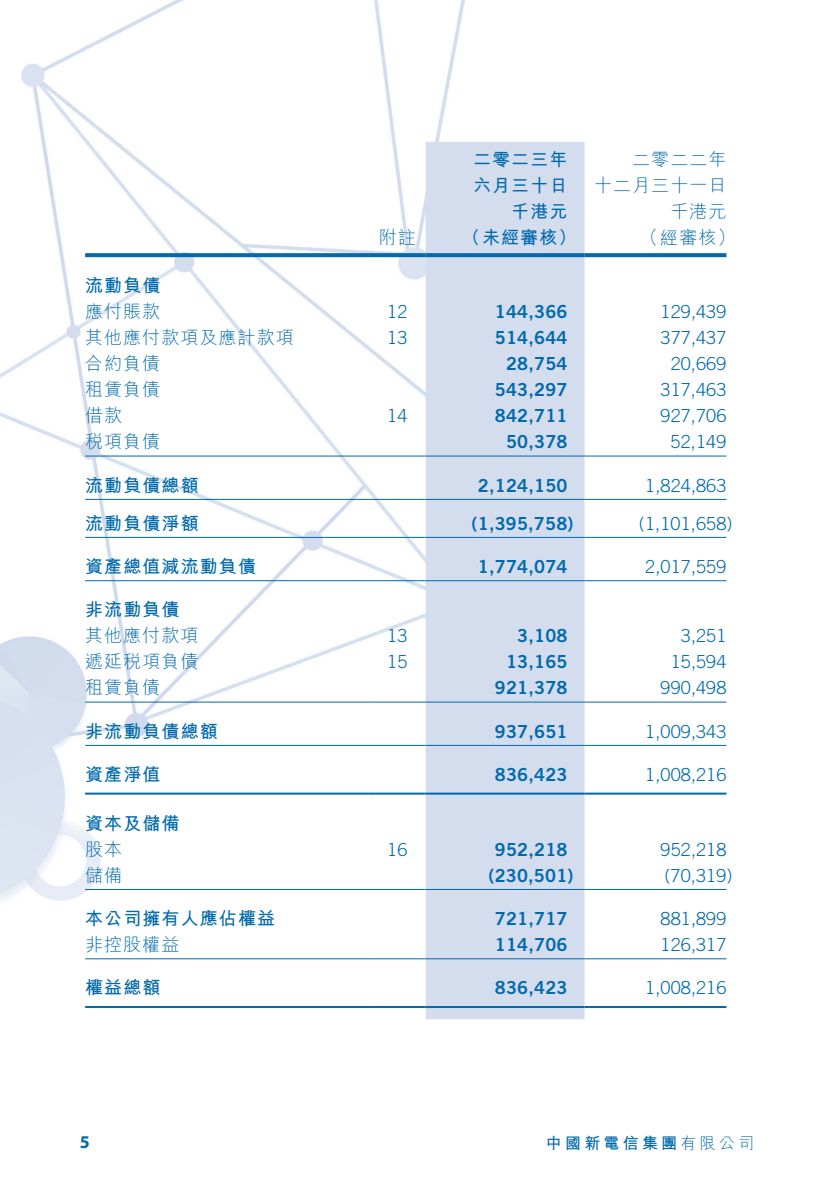
<style>
.page{position:relative;width:840px;height:1191px;background:#fff}
.page>*{position:absolute;margin:0;border:0;box-sizing:border-box;transform-origin:0 0}
.t1{font:300 18px "Trade Gothic LT Std";letter-spacing:.01em;color:#0169ac}
.t2{font:18px "Trade Gothic LT Std Bd 2";letter-spacing:.01em;color:#0169ac}
.t3{font:700 18px/26px "M Hei HK";letter-spacing:.06em;color:#0169ac}
.t4{font:300 18px/26px "M Hei HK";letter-spacing:.06em;color:#0169ac;text-align:right}
.t5{font:700 18px "Myriad Pro";color:#0169ac}
.t6{font:700 16px "M Hei HK";letter-spacing:.2em;color:#0169ac}
.s1{font-weight:300}
</style>
<div class="page">
<img style="left:0;top:0;width:727px;height:1020px">
<div style="left:425px;top:142px;width:159px;height:877px;background:#d4ddee"></div>
<svg style="left:85px;top:253px;width:284px;height:4px"></svg>
<svg style="left:369px;top:253px;width:56px;height:4px"></svg>
<svg style="left:425px;top:253px;width:159px;height:4px"></svg>
<svg style="left:584px;top:253px;width:142px;height:4px"></svg>
<hr style="left:85px;top:455px;width:284px;height:1px;background:#0169ac">
<hr style="left:369px;top:455px;width:56px;height:1px;background:#0169ac">
<hr style="left:425px;top:455px;width:159px;height:1px;background:#0169ac">
<hr style="left:584px;top:455px;width:142px;height:1px;background:#0169ac">
<hr style="left:85px;top:499px;width:284px;height:1px;background:#0169ac">
<hr style="left:369px;top:499px;width:56px;height:1px;background:#0169ac">
<hr style="left:425px;top:499px;width:159px;height:1px;background:#0169ac">
<hr style="left:584px;top:499px;width:142px;height:1px;background:#0169ac">
<hr style="left:85px;top:537px;width:284px;height:1px;background:#0169ac">
<hr style="left:369px;top:537px;width:56px;height:1px;background:#0169ac">
<hr style="left:425px;top:537px;width:159px;height:1px;background:#0169ac">
<hr style="left:584px;top:537px;width:142px;height:1px;background:#0169ac">
<hr style="left:85px;top:580px;width:284px;height:1px;background:#0169ac">
<hr style="left:369px;top:580px;width:56px;height:1px;background:#0169ac">
<hr style="left:425px;top:580px;width:159px;height:1px;background:#0169ac">
<hr style="left:584px;top:580px;width:142px;height:1px;background:#0169ac">
<hr style="left:85px;top:701px;width:284px;height:1px;background:#0169ac">
<hr style="left:369px;top:701px;width:56px;height:1px;background:#0169ac">
<hr style="left:425px;top:701px;width:159px;height:1px;background:#0169ac">
<hr style="left:584px;top:701px;width:142px;height:1px;background:#0169ac">
<hr style="left:85px;top:745px;width:284px;height:1px;background:#0169ac">
<hr style="left:369px;top:745px;width:56px;height:1px;background:#0169ac">
<hr style="left:425px;top:745px;width:159px;height:1px;background:#0169ac">
<hr style="left:584px;top:745px;width:142px;height:1px;background:#0169ac">
<hr style="left:85px;top:792px;width:284px;height:2px;background:#0169ac">
<hr style="left:369px;top:792px;width:56px;height:2px;background:#0169ac">
<hr style="left:425px;top:792px;width:159px;height:2px;background:#0169ac">
<hr style="left:584px;top:792px;width:142px;height:2px;background:#0169ac">
<hr style="left:85px;top:889px;width:284px;height:1px;background:#0169ac">
<hr style="left:369px;top:889px;width:56px;height:1px;background:#0169ac">
<hr style="left:425px;top:889px;width:159px;height:1px;background:#0169ac">
<hr style="left:584px;top:889px;width:142px;height:1px;background:#0169ac">
<hr style="left:85px;top:958px;width:284px;height:1px;background:#0169ac">
<hr style="left:369px;top:958px;width:56px;height:1px;background:#0169ac">
<hr style="left:425px;top:958px;width:159px;height:1px;background:#0169ac">
<hr style="left:584px;top:958px;width:142px;height:1px;background:#0169ac">
<hr style="left:85px;top:1006px;width:284px;height:2px;background:#0169ac">
<hr style="left:369px;top:1006px;width:56px;height:2px;background:#0169ac">
<hr style="left:425px;top:1006px;width:159px;height:2px;background:#0169ac">
<hr style="left:584px;top:1006px;width:142px;height:2px;background:#0169ac">
<p class="t3" style="left:473px;top:144px;width:96px">二零二三年六月三十日</p>
<p class="t4" style="left:593px;top:146px;width:134px">二零二二年<br>十二月三十一日千港元</p>
<p class="t3" style="left:511px;top:196px;width:58px">千港元</p>
<p class="t4" style="left:378px;top:224px;width:39px">附註</p>
<p class="t3" style="left:462px;top:222px;width:116px">（未經審核）</p>
<p class="t4" style="left:640px;top:224px;width:97px">（經審核(</p>
<p class="t3" style="left:85px;top:271px;width:77px">流動負債</p>
<p class="t4" style="left:85px;top:298px;width:77px">應付賬款</p>
<p class="t1" style="left:387px;top:301px;width:22px">12</p>
<p class="t2" style="left:494px;top:301px;width:74px">144,366</p>
<p class="t1" style="left:660px;top:301px;width:67px">129,439</p>
<p class="t4" style="left:85px;top:324px;width:210px">其他應付款項及應計款項</p>
<p class="t1" style="left:387px;top:327px;width:22px">13</p>
<p class="t2" style="left:494px;top:327px;width:74px">514,644</p>
<p class="t1" style="left:660px;top:327px;width:67px">377,437</p>
<p class="t4" style="left:85px;top:350px;width:77px">合約負債</p>
<p class="t2" style="left:506px;top:353px;width:63px">28,754</p>
<p class="t1" style="left:670px;top:353px;width:57px">20,669</p>
<p class="t4" style="left:85px;top:376px;width:77px">租賃負債</p>
<p class="t2" style="left:494px;top:379px;width:74px">543,297</p>
<p class="t1" style="left:660px;top:379px;width:67px">317,463</p>
<p class="t4" style="left:85px;top:402px;width:39px">借款</p>
<p class="t1" style="left:387px;top:405px;width:22px">14</p>
<p class="t2" style="left:494px;top:404px;width:74px">842,711</p>
<p class="t1" style="left:660px;top:405px;width:67px">927,706</p>
<p class="t4" style="left:85px;top:428px;width:77px">稅項負債</p>
<p class="t2" style="left:505px;top:430px;width:63px">50,378</p>
<p class="t1" style="left:670px;top:431px;width:57px">52,149</p>
<p class="t3" style="left:85px;top:470px;width:115px">流動負債總額</p>
<p class="t2" style="left:477px;top:474px;width:91px">2,124,150</p>
<p class="t1" style="left:644px;top:474px;width:83px">1,824,863</p>
<p class="t3" style="left:85px;top:508px;width:115px">流動負債淨額</p>
<p class="t2" style="left:471px;top:512px;width:103px">)1,395,758(</p>
<p class="t1" style="left:638px;top:512px;width:95px">)1,101,658(</p>
<p class="t3" style="left:85px;top:552px;width:172px">資產總值減流動負債</p>
<p class="t3" style="left:85px;top:595px;width:96px">非流動負債</p>
<p class="t2" style="left:477px;top:555px;width:91px">1,774,074</p>
<p class="t1" style="left:644px;top:556px;width:83px">2,017,559</p>
<p class="t4" style="left:85px;top:622px;width:115px">其他應付款項</p>
<p class="t1" style="left:387px;top:625px;width:22px">13</p>
<p class="t2" style="left:517px;top:624px;width:52px">3,108</p>
<p class="t1" style="left:680px;top:625px;width:47px">3,251</p>
<p class="t4" style="left:85px;top:648px;width:115px">遞延稅項負債</p>
<p class="t1" style="left:387px;top:651px;width:22px">15</p>
<p class="t2" style="left:506px;top:650px;width:63px">13,165</p>
<p class="t1" style="left:670px;top:651px;width:57px">15,594</p>
<p class="t4" style="left:85px;top:674px;width:77px">租賃負債</p>
<p class="t2" style="left:494px;top:676px;width:74px">921,378</p>
<p class="t1" style="left:660px;top:677px;width:67px">990,498</p>
<p class="t3" style="left:85px;top:716px;width:134px">非流動負債總額</p>
<p class="t2" style="left:494px;top:720px;width:74px">937,651</p>
<p class="t1" style="left:644px;top:720px;width:83px">1,009,343</p>
<p class="t3" style="left:85px;top:760px;width:77px">資產淨值</p>
<p class="t3" style="left:85px;top:808px;width:96px">資本及儲備</p>
<p class="t2" style="left:494px;top:763px;width:74px">836,423</p>
<p class="t1" style="left:644px;top:764px;width:83px">1,008,216</p>
<p class="t4" style="left:85px;top:836px;width:39px">股本</p>
<p class="t1" style="left:387px;top:838px;width:22px">16</p>
<p class="t2" style="left:494px;top:838px;width:74px">952,218</p>
<p class="t1" style="left:660px;top:838px;width:67px">952,218</p>
<p class="t4" style="left:85px;top:861px;width:39px">儲備</p>
<p class="t2" style="left:488px;top:864px;width:86px">)230,501(</p>
<p class="t1" style="left:664px;top:864px;width:70px">)70,319(</p>
<p class="t3" style="left:85px;top:904px;width:191px">本公司擁有人應佔權益</p>
<p class="t2" style="left:494px;top:907px;width:74px">721,717</p>
<p class="t1" style="left:660px;top:908px;width:67px">881,899</p>
<p class="t4" style="left:85px;top:931px;width:96px">非控股權益</p>
<p class="t2" style="left:494px;top:933px;width:74px">114,706</p>
<p class="t1" style="left:660px;top:934px;width:67px">126,317</p>
<p class="t3" style="left:85px;top:973px;width:77px">權益總額</p>
<p class="t2" style="left:494px;top:976px;width:74px">836,423</p>
<p class="t1" style="left:644px;top:977px;width:83px">1,008,216</p>
<p class="t5" style="left:80px;top:1130px;width:11px">5</p>
<p class="t6" style="left:545px;top:1131px;width:209px">中國新電信集團<span class="s1">有限公司</span></p>
</div>
